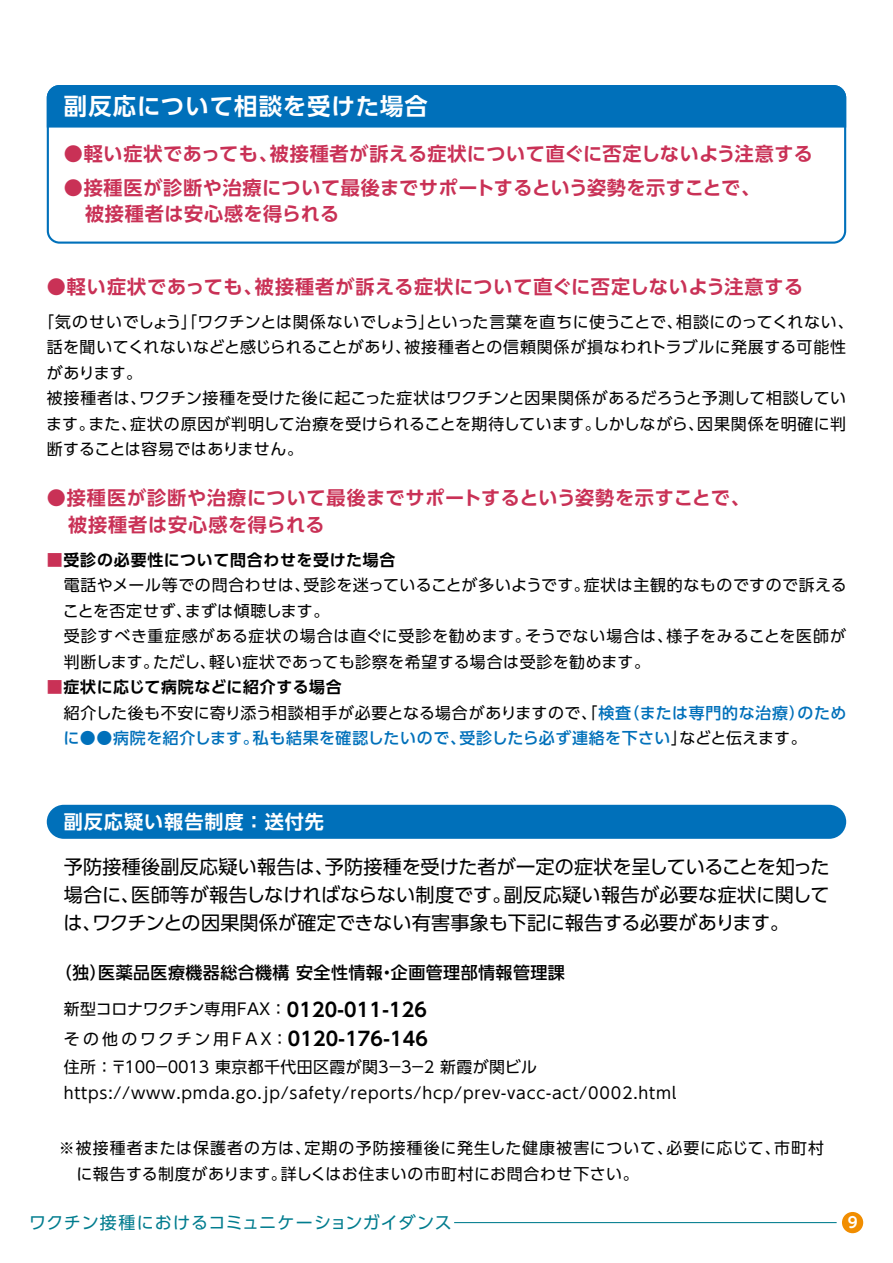
<style>
.page{position:relative;width:893px;height:1263px;background:#fff}
.page>*{position:absolute;margin:0;border:0;box-sizing:border-box;transform-origin:0 0}
.t1{font:700 23.4px "UD Shin Go Pr 6 N De";letter-spacing:.045em;color:#fff}
.t2{font:700 19.2px/27.6px "UD Shin Go Pr 6 N De";letter-spacing:.035em;color:#c93156}
.t3{font:19.2px/27.6px "UD Shin Go Pr 6 N";letter-spacing:.01em;color:#000}
.t4{font:19.2px "UD Shin Go Pr 6 N";letter-spacing:-.015em;color:#000}
.t5{font:700 19.2px "UD Shin Go Pr 6 N De";letter-spacing:-.34em;color:#000}
.t6{font:700 19.2px "UD Shin Go Pr 6 N De";letter-spacing:.05em;color:#fff}
.t7{font:500 16.95px "UD Shin Go Pr 6 N";letter-spacing:.025em;color:#000}
.t8{font:16.95px "UD Shin Go Pr 6 N";letter-spacing:.05em;color:#007c8e}
.t9{font:15.9px/25.5px "UD Shin Go Pr 6 N";letter-spacing:.035em;color:#000}
.t10{font:15.9px/25.5px "UD Shin Go Pr 6 N";letter-spacing:.015em;color:#000}
.t11{font:500 15.9px "UD Shin Go Pr 6 N";letter-spacing:.035em;color:#0070ba}
.t12{font:700 15.9px "UD Shin Go Pr 6 N De";letter-spacing:.045em;color:#000}
.t13{font:15.9px "UD Shin Go Pr 6 N";letter-spacing:-.005em;color:#000}
.t14{font:15.9px "UD Shin Go Pr 6 N";letter-spacing:-.01em;color:#000}
.t15{font:15.9px "UD Shin Go Pr 6 N";letter-spacing:.07em;color:#000}
.t16{font:15.9px "UD Shin Go Pr 6 N";letter-spacing:.155em;color:#000}
.t17{font:15.9px "UD Shin Go Pr 6 N";letter-spacing:.055em;color:#000}
.t18{font:700 14.85px "UD Shin Go Pr 6 N De";color:#fff}
.s1{color:#c93156}
.s2{font-weight:500;color:#0070ba}
.s3{font-weight:400;color:#000}
.s4{font-family:"UD Shin Go Pr 6 N";font-weight:400;font-size:15.9px}
</style>
<div class="page">
<div style="left:47px;top:85px;width:799px;height:159px;border:2px solid #0070ba;border-radius:12px"></div>
<div style="left:47px;top:85px;width:799px;height:43px;background:#0070ba"></div>
<div style="left:47px;top:805px;width:799px;height:34px;background:#0070ba;border-radius:17px"></div>
<div style="left:842px;top:1212px;width:21px;height:21px;background:#f18d00;border-radius:50%"></div>
<hr style="left:454px;top:1222px;width:383px;height:1px;background:#007c8e">
<h1 class="t1" style="left:64px;top:87px;width:366px">副反応について相談を受けた場合</h1>
<p class="t2" style="left:270px;top:140px;width:545px">被接種者が訴える症状について直ぐに否定しないよう注意する</p>
<p class="t2" style="left:64px;top:140px;width:216px">●軽い症状であっても、</p>
<p class="t2" style="left:85px;top:175px;width:677px;line-height:25.5px;text-indent:-21px">●接種医が診断や治療について最後までサポートするという姿勢を示すことで、被接種者は安心感を得られる</p>
<p class="t2" style="left:255px;top:273px;width:550px">被接種者が訴える症状について直ぐに否定しないよう注意する</p>
<p class="t2" style="left:47px;top:273px;width:217px">●軽い症状であっても、</p>
<p class="t10" style="left:38px;top:308px;width:646px">「気のせいでしょう」「ワクチンとは関係ないでしょうといった言葉を直ちに使うことで、</p>
<p class="t9" style="left:676px;top:308px;width:179px">相談にのってくれない、</p>
<p class="t9" style="left:404px;top:308px;width:443px;text-indent:14px">」<br>被接種者との信頼関係が損なわれトラブルに発展する可能性</p>
<p class="t13" style="left:47px;top:334px;width:366px">話を聞いてくれないなどと感じられることがあり、</p>
<p class="t9" style="left:47px;top:359px;width:97px">があります。</p>
<p class="t9" style="left:139px;top:385px;width:709px">ワクチン接種を受けた後に起こった症状はワクチンと因果関係があるだろうと予測して相談してい</p>
<p class="t9" style="left:47px;top:385px;width:101px">被接種者は、</p>
<p class="t9" style="left:130px;top:410px;width:472px">症状の原因が判明して治療を受けられることを期待しています。</p>
<p class="t9" style="left:593px;top:410px;width:112px">しかしながら、</p>
<p class="t9" style="left:697px;top:410px;width:150px">因果関係を明確に判</p>
<p class="t10" style="left:46px;top:410px;width:258px">ます。<br>断することは容易ではありません。</p>
<p class="t2" style="left:68px;top:483px;width:683px;text-indent:-21px">●接種医が診断や治療について最後までサポートするという姿勢を示すことで、被接種者は安心感を得られる</p>
<p class="t12" style="left:47px;top:547px;width:350px"><span class="s1">■</span>受診の必要性について問合わせを受けた場合</p>
<p class="t9" style="left:584px;top:572px;width:265px">症状は主観的なものですので訴える</p>
<p class="t9" style="left:88px;top:410px;width:50px">また、</p>
<p class="t10" style="left:303px;top:572px;width:288px">受診を迷っていることが多いようです。</p>
<p class="t9" style="left:185px;top:572px;width:146px;text-indent:-121px">電話やメール等での問合わせは、まずは傾聴します。</p>
<p class="t9" style="left:63px;top:598px;width:131px">ことを否定せず、</p>
<p class="t9" style="left:209px;top:623px;width:443px;text-indent:-145px">受診すべき重症感がある症状の場合は直ぐに受診を勧めます。<br>軽い症状であっても診察を希望する場合は受診を勧めます。</p>
<p class="t9" style="left:666px;top:623px;width:181px">様子をみることを医師が</p>
<p class="t17" style="left:525px;top:623px;width:150px">そうでない場合は、</p>
<p class="t9" style="left:153px;top:649px;width:64px">ただし、</p>
<p class="t9" style="left:64px;top:649px;width:97px">判断します。</p>
<p class="t12" style="left:47px;top:674px;width:297px"><span class="s1">■</span>症状に応じて病院などに紹介する場合</p>
<p class="t9" style="left:64px;top:700px;width:569px">紹介した後も不安に寄り添う相談相手が必要となる場合がありますので、「<span class="s2">検査</span></p>
<p class="t11" style="left:623px;top:700px;width:183px">（または専門的な治療）</p>
<p class="t11" style="left:797px;top:700px;width:50px">のため</p>
<p class="t11" style="left:460px;top:725px;width:229px">受診したら必ず連絡を下さい<span class="s3">」</span></p>
<p class="t14" style="left:679px;top:725px;width:129px">などと伝えます。</p>
<p class="t11" style="left:253px;top:725px;width:215px">私も結果を確認したいので、</p>
<p class="t11" style="left:63px;top:725px;width:197px">に●●病院を紹介します。</p>
<p class="t6" style="left:64px;top:806px;width:262px">副反応疑い報告制度：送付先</p>
<p class="t4" style="left:325px;top:851px;width:506px">予防接種を受けた者が一定の症状を呈していることを知った</p>
<p class="t3" style="left:64px;top:853px;width:272px">予防接種後副反応疑い報告は、</p>
<p class="t3" style="left:131px;top:880px;width:382px">医師等が報告しなければならない制度です。</p>
<p class="t3" style="left:504px;top:880px;width:327px">副反応疑い報告が必要な症状に関して</p>
<p class="t3" style="left:92px;top:880px;width:699px;text-indent:-28px">場合に、<br>ワクチンとの因果関係が確定できない有害事象も下記に報告する必要があります。</p>
<p class="t3" style="left:63px;top:908px;width:40px">は、</p>
<p class="t7" style="left:391px;top:958px;width:175px">企画管理部情報管理課</p>
<p class="t7" style="left:55px;top:958px;width:53px">（独）</p>
<p class="t7" style="left:98px;top:958px;width:286px">医薬品医療機器総合機構安全性情報</p>
<p class="t7" style="left:378px;top:958px;width:19px">・</p>
<p class="t5" style="left:271px;top:994px;width:161px"><span class="s4">：</span>０１２０-０１１ -１２６</p>
<p class="t14" style="left:64px;top:996px;width:208px">新型コロナワクチン専用FAX</p>
<p class="t5" style="left:272px;top:1023px;width:161px"><span class="s4">：</span>０１２０-１７６-１４６</p>
<p class="t16" style="left:64px;top:1026px;width:212px">その他のワクチン用ＦＡＸ</p>
<p class="t9" style="left:122px;top:1054px;width:258px">１００－００１３東京都千代田区霞が関</p>
<p class="t9" style="left:376px;top:1054px;width:163px">３－３－２新霞が関ビル</p>
<p class="t9" style="left:64px;top:1054px;width:614px">住所：〒https://www.pmda.go.jp/safety/reports/hcp/prev-vacc-act/0002.html</p>
<p class="t15" style="left:304px;top:1135px;width:370px">定期の予防接種後に発生した健康被害について、</p>
<p class="t9" style="left:666px;top:1135px;width:116px">必要に応じて、</p>
<p class="t9" style="left:281px;top:1135px;width:359px;text-indent:-222px">※被接種者または保護者の方は、<br>詳しくはお住まいの市町村にお問合わせ下さい。</p>
<p class="t9" style="left:774px;top:1135px;width:52px">市町村</p>
<p class="t9" style="left:76px;top:1160px;width:212px">に報告する制度があります。</p>
<p class="t8" style="left:29px;top:1209px;width:424px">ワクチン接種におけるコミュニケーションガイダンス</p>
<p class="t18" style="left:848px;top:1210px;width:11px">9</p>
</div>
